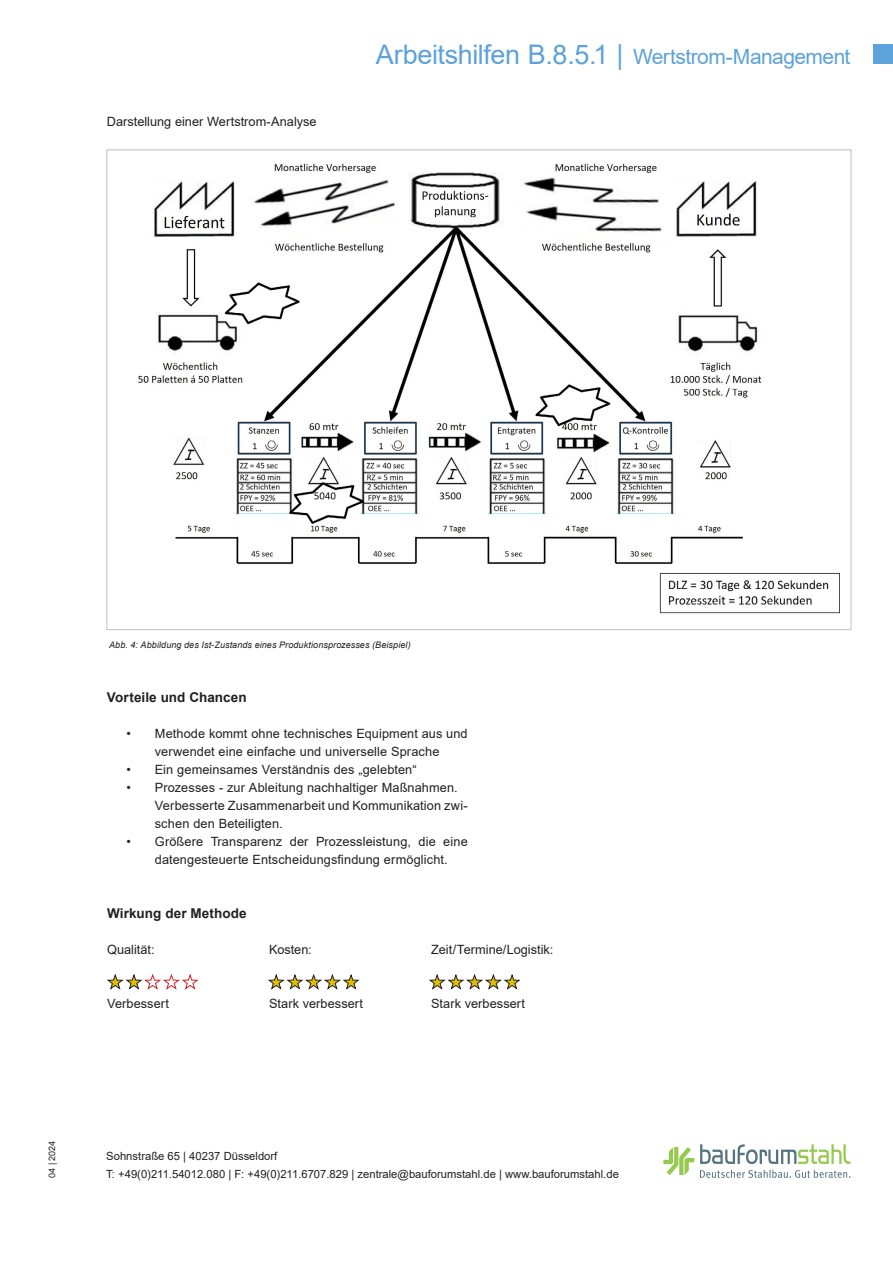
<style>
.page{position:relative;width:893px;height:1263px;background:#fff}
.page>*{position:absolute;margin:0;border:0;box-sizing:border-box;transform-origin:0 0}
.t1{font:27px "Arial";letter-spacing:-.015em;color:#5da2da}
.t2{font:700 13.5px "Arial";letter-spacing:.005em;color:#231f20}
.t3{font:12.75px/18px "Arial";letter-spacing:.01em;color:#231f20}
.t4{font:11.25px "Arial";color:#231f20}
.t5{font:italic 9px "Arial";letter-spacing:.01em;color:#231f20}
.t6{font:9px "Arial";color:#231f20}
.s1{font-size:21px}
</style>
<div class="page">
<svg style="left:700px;top:1144px;width:150px;height:20px"></svg>
<svg style="left:700px;top:1170px;width:150px;height:8px"></svg>
<svg style="left:663px;top:1147px;width:31px;height:28px"></svg>
<div style="left:874px;top:45px;width:19px;height:19px;background:#5da2da"></div>
<img style="left:138px;top:163px;width:702px;height:451px">
<svg style="left:429px;top:974px;width:92px;height:16px"></svg>
<svg style="left:268px;top:974px;width:92px;height:16px"></svg>
<svg style="left:107px;top:974px;width:92px;height:16px"></svg>
<p class="t3" style="left:107px;top:114px;width:211px">Darstellung einer Wertstrom-Analyse</p>
<h1 class="t1" style="left:376px;top:44px;width:476px">Arbeitshilfen B.8.5.1 | <span class="s1">Wertstrom-Management</span></h1>
<p class="t5" style="left:109px;top:641px;width:303px">Abb. 4: Abbildung des Ist-Zustands eines Produktionsprozesses (Beispiel)</p>
<p class="t2" style="left:107px;top:692px;width:141px">Vorteile und Chancen</p>
<p class="t3" style="left:126px;top:726px;width:343px;text-align:center">• Methode kommt ohne technisches Equipment aus und verwendet eine einfache und universelle Sprache</p>
<p class="t3" style="left:126px;top:762px;width:292px">• Ein gemeinsames Verständnis des „gelebten“</p>
<p class="t3" style="left:155px;top:780px;width:314px;text-indent:-28px">• Prozesses - zur Ableitung nachhaltiger Maßnahmen.<br>Verbesserte Zusammenarbeit und Kommunikation zwi&shy;schen den Beteiligten.</p>
<p class="t3" style="left:155px;top:834px;width:314px;text-indent:-28px">• Größere Transparenz der Prozessleistung, die eine datengesteuerte Entscheidungsfindung ermöglicht.</p>
<p class="t2" style="left:107px;top:908px;width:141px">Wirkung der Methode</p>
<p class="t3" style="left:107px;top:942px;width:49px">Qualität:</p>
<p class="t3" style="left:269px;top:942px;width:44px">Kosten:</p>
<p class="t3" style="left:431px;top:942px;width:124px">Zeit/Termine/Logistik:</p>
<p class="t3" style="left:107px;top:996px;width:64px">Verbessert</p>
<p class="t3" style="left:269px;top:996px;width:96px">Stark verbessert</p>
<p class="t3" style="left:431px;top:996px;width:96px">Stark verbessert</p>
<p class="t6" style="left:49px;top:1178px;width:39px;rotate:-90deg">04 | 2024</p>
<p class="t4" style="left:106px;top:1152px;width:173px">Sohnstraße 65 | 40237 Düsseldorf</p>
<p class="t4" style="left:106px;top:1170px;width:514px">T: +49(0)211.54012.080 | F: +49(0)211.6707.829 | zentrale@bauforumstahl.de | www.bauforumstahl.de</p>
</div>
